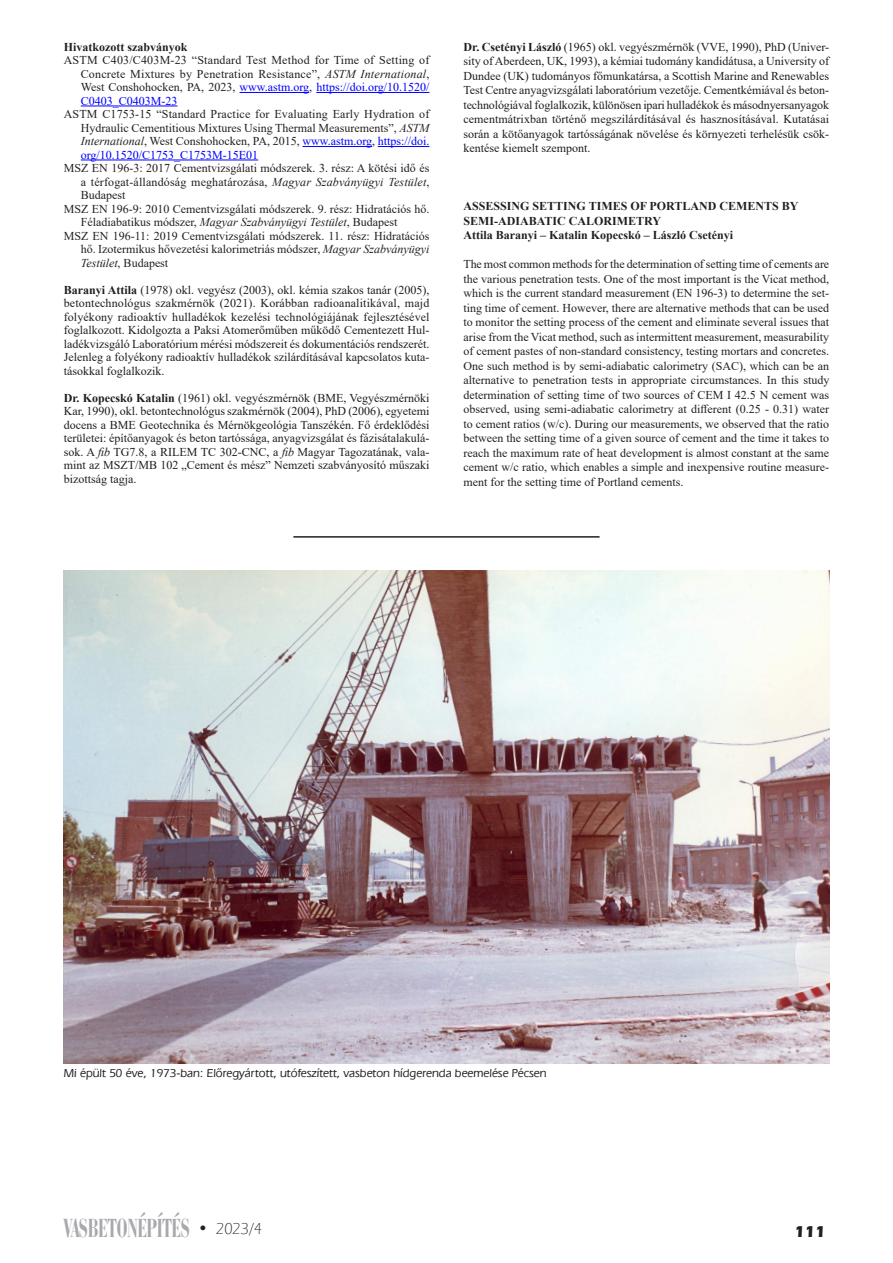
<style>
.page{position:relative;width:893px;height:1263px;background:#fff}
.page>*{position:absolute;margin:0;border:0;box-sizing:border-box;transform-origin:0 0}
.t1{font:27px "Bauer Bodoni BCHU Bold Condensed";color:#a8a9ad;scale:.75 1}
.t2{font:16.5px "Eras HU Bold";color:#231f20}
.t3{font:12px/14.5px "Times New Roman";color:#231f20;text-align:justify}
.t4{font:12px/13.5px "Times New Roman";color:#211d1e;text-align:justify}
.t5{font:700 12px/14.5px "Times New Roman";color:#231f20}
.Ábra_szoveg{font:12px "Eras Med HU Medium";color:#231f20}
.s1{font-style:italic}
.s2{color:#00f}
.s3{font-weight:700}
.s4{font-family:"Eras HU Bold";font-size:16.5px;color:#231f20}
.s5{font-family:"Eras Lt HU Light";font-size:16.5px;color:#231f20}
</style>
<div class="page">
<hr style="left:240px;top:92px;width:69px;height:1px;background:#00f">
<hr style="left:316px;top:92px;width:113px;height:1px;background:#00f">
<hr style="left:81px;top:106px;width:96px;height:1px;background:#00f">
<hr style="left:302px;top:146px;width:70px;height:1px;background:#00f">
<hr style="left:378px;top:146px;width:51px;height:1px;background:#00f">
<hr style="left:81px;top:160px;width:177px;height:1px;background:#00f">
<hr style="left:293px;top:536px;width:307px;height:2px;background:#231f20">
<img style="left:64px;top:571px;width:765px;height:492px">
<p class="t5" style="left:64px;top:39px;width:125px">Hivatkozott szabványok</p>
<p class="t3" style="left:81px;top:53px;width:350px;line-height:13.5px;text-indent:-17px">ASTM C403/C403M-23 “Standard Test Method for Time of Setting of Concrete Mixtures by Penetration Resistance”, <span class="s1">ASTM International</span>, West Conshohocken, PA, 2023, <span class="s2">www.astm.org</span>, <span class="s2">https://doi.org/10.1520/ C0403_C0403M-23</span></p>
<p class="t3" style="left:81px;top:107px;width:350px;line-height:13.5px;text-indent:-17px">ASTM C1753-15 “Standard Practice for Evaluating Early Hydration of Hydraulic Cementitious Mixtures Using Thermal Measurements”, <span class="s1">ASTM International</span>, West Conshohocken, PA, 2015, <span class="s2">www.astm.org</span>, <span class="s2">https://doi. org/10.1520/C1753_C1753M-15E01</span></p>
<p class="t3" style="left:81px;top:161px;width:350px;line-height:13.5px;text-indent:-17px">MSZ EN 196-3: 2017 Cementvizsgálati módszerek. 3. rész: A kötési idő és a térfogat-állandóság meghatározása, <span class="s1">Magyar Szabványügyi Testület</span>, Budapest</p>
<p class="t3" style="left:81px;top:202px;width:350px;line-height:13.5px;text-indent:-17px">MSZ EN 196-9: 2010 Cementvizsgálati módszerek. 9. rész: Hidratációs hő.<br>Féladiabatikus módszer, <span class="s1">Magyar Szabványügyi Testület</span>, Budapest</p>
<p class="t3" style="left:81px;top:229px;width:350px;line-height:13.5px;text-indent:-17px">MSZ EN 196-11: 2019 Cementvizsgálati módszerek. 11. rész: Hidratációs hő. Izotermikus hővezetési kalorimetriás módszer, <span class="s1">Magyar Szabványügyi Testület</span>, Budapest</p>
<p class="t4" style="left:64px;top:283px;width:367px"><span class="s3">Baranyi Attila</span> (1978) okl. vegyész (2003), okl. kémia szakos tanár (2005), betontechnológus szakmérnök (2021). Korábban radioanalitikával, majd folyékony radioaktív hulladékok kezelési technológiájának fejlesztésével foglalkozott. Kidolgozta a Paksi Atomerőműben működő Cementezett Hul&shy;ladékvizsgáló Laboratórium mérési módszereit és dokumentációs rendszerét.<br>Jelenleg a folyékony radioaktív hulladékok szilárdításával kapcsolatos kuta&shy;tásokkal foglalkozik.</p>
<p class="t4" style="left:64px;top:391px;width:367px"><span class="s3">Dr. Kopecskó Katalin</span> (1961) okl. vegyészmérnök (BME, Vegyészmérnöki Kar, 1990), okl. betontechnológus szakmérnök (2004), PhD (2006), egyetemi docens a BME Geotechnika és Mérnökgeológia Tanszékén. Fő érdeklődési területei: építőanyagok és beton tartóssága, anyagvizsgálat és fázisátalakulá&shy;sok. A <span class="s1">fib</span> TG7.8, a RILEM TC 302-CNC, a <span class="s1">fib</span> Magyar Tagozatának, vala&shy;mint az MSZT/MB 102 „Cement és mész” Nemzeti szabványosító műszaki bizottság tagja.</p>
<p class="t4" style="left:463px;top:39px;width:367px;line-height:14.5px"><span class="s3">Dr. Csetényi László</span> (1965) okl. vegyészmérnök (VVE, 1990), PhD (Univer&shy;sity of Aberdeen, UK, 1993), a kémiai tudomány kandidátusa, a University of Dundee (UK) tudományos főmunkatársa, a Scottish Marine and Renewables Test Centre anyagvizsgálati laboratórium vezetője. Cementkémiával és beton&shy;technológiával foglalkozik, különösen ipari hulladékok és másodnyersanyagok cementmátrixban történő megszilárdításával és hasznosításával. Kutatásai során a kötőanyagok tartósságának növelése és környezeti terhelésük csök&shy;kentése kiemelt szempont.</p>
<p class="t5" style="left:463px;top:199px;width:336px">ASSESSING SETTING TIMES OF PORTLAND CEMENTS BY<br>SEMI-ADIABATIC CALORIMETRY</p>
<p class="t5" style="left:463px;top:228px;width:271px">Attila Baranyi ‒ Katalin Kopecskó ‒ László Csetényi</p>
<p class="t3" style="left:463px;top:257px;width:367px">The most common methods for the determination of setting time of cements are the various penetration tests. One of the most important is the Vicat method, which is the current standard measurement (EN 196-3) to determine the set&shy;ting time of cement. However, there are alternative methods that can be used to monitor the setting process of the cement and eliminate several issues that arise from the Vicat method, such as intermittent measurement, measurability of cement pastes of non-standard consistency, testing mortars and concretes.</p>
<p class="t3" style="left:463px;top:358px;width:367px">One such method is by semi-adiabatic calorimetry (SAC), which can be an alternative to penetration tests in appropriate circumstances. In this study determination of setting time of two sources of CEM I 42.5 N cement was observed, using semi-adiabatic calorimetry at different (0.25 - 0.31) water to cement ratios (w/c). During our measurements, we observed that the ratio between the setting time of a given source of cement and the time it takes to reach the maximum rate of heat development is almost constant at the same cement w/c ratio, which enables a simple and inexpensive routine measure&shy;ment for the setting time of Portland cements.</p>
<p class="Ábra_szoveg" style="left:64px;top:1066px;width:484px">Mi épült 50 éve, 1973-ban: Elôregyártott, utófeszített, vasbeton hídgerenda beemelése Pécsen</p>
<h1 class="t1" style="left:64px;top:1211px;width:266px">VASBETONÉPÍTÉS <span class="s4">•</span> <span class="s5">2023/4</span></h1>
<h2 class="t2" style="left:795px;top:1221px;width:32px">111</h2>
</div>
